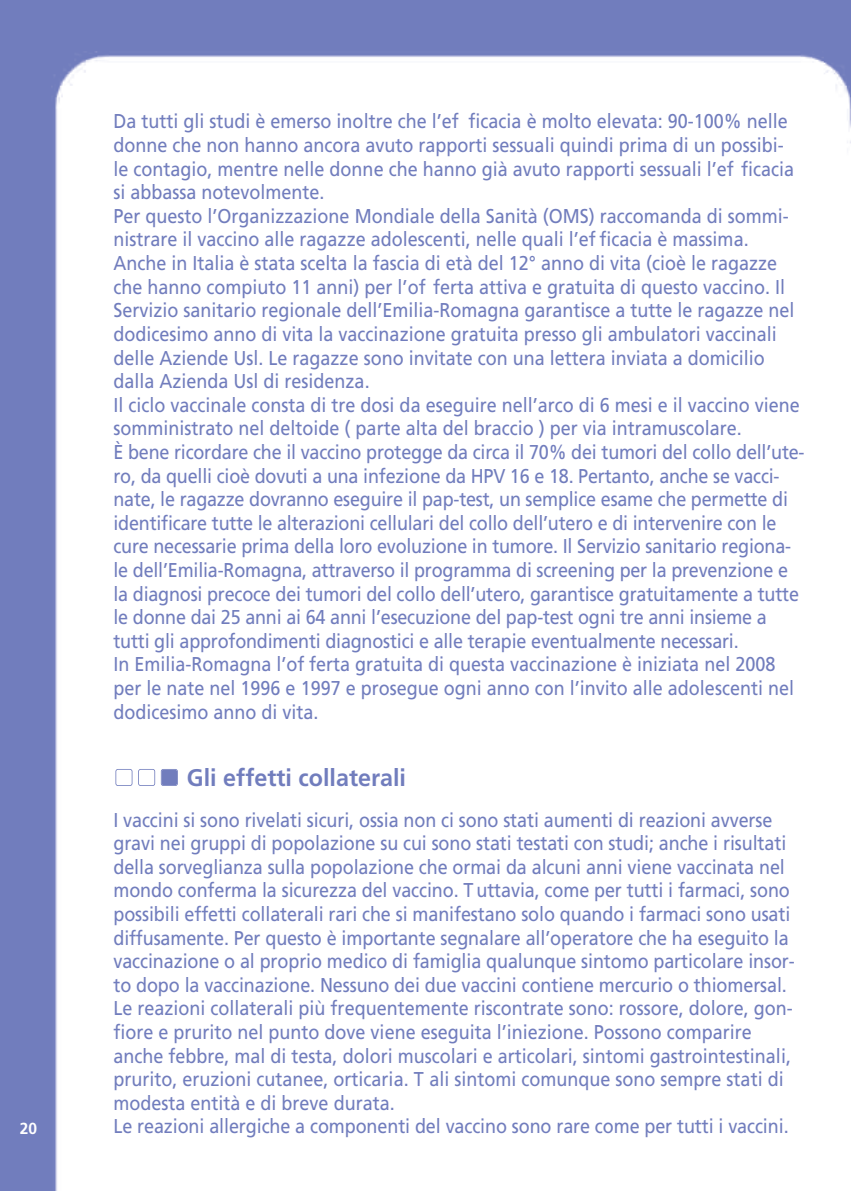
<style>
.page{position:relative;width:851px;height:1191px;background:#fff}
.page>*{position:absolute;margin:0;border:0;box-sizing:border-box;transform-origin:0 0}
.t1{font:700 24px "Frutiger";color:#717dbd}
.t2{font:20px/23.6px "Frutiger";color:#717dbd;scale:.9 1}
.t3{font:700 16px "Frutiger";color:#fff}
</style>
<div class="page">
<img style="left:0;top:0;width:850px;height:1191px">
<div style="left:115px;top:769px;width:17px;height:17px;border:2px solid #717dbd;border-radius:2px"></div>
<div style="left:138px;top:769px;width:17px;height:17px;border:2px solid #717dbd;border-radius:2px"></div>
<div style="left:162px;top:769px;width:15px;height:16px;background:#717dbd;border-radius:2px"></div>
<div style="left:161px;top:769px;width:17px;height:17px;border:2px solid #717dbd;border-radius:2px"></div>
<p class="t3" style="left:20px;top:1119px;width:19px">20</p>
<p class="t2" style="left:113px;top:110px;width:769px">Da tutti gli studi è emerso inoltre che l’ef ficacia è molto elevata: 90-100% nelle donne che non hanno ancora avuto rapporti sessuali quindi prima di un possibi-<br>le contagio, mentre nelle donne che hanno già avuto rapporti sessuali l’ef ficacia si abbassa notevolmente.<br>Per questo l’Organizzazione Mondiale della Sanità (OMS) raccomanda di sommi&shy;nistrare il vaccino alle ragazze adolescenti, nelle quali l’ef ficacia è massima.<br>Anche in Italia è stata scelta la fascia di età del 12° anno di vita (cioè le ragazze che hanno compiuto 11 anni) per l’of ferta attiva e gratuita di questo vaccino. Il Servizio sanitario regionale dell’Emilia-Romagna garantisce a tutte le ragazze nel dodicesimo anno di vita la vaccinazione gratuita presso gli ambulatori vaccinali delle Aziende Usl. Le ragazze sono invitate con una lettera inviata a domicilio dalla Azienda Usl di residenza.<br>Il ciclo vaccinale consta di tre dosi da eseguire nell’arco di 6 mesi e il vaccino viene somministrato nel deltoide ( parte alta del braccio ) per via intramuscolare.<br>È bene ricordare che il vaccino protegge da circa il 70% dei tumori del collo dell’ute&shy;ro, da quelli cioè dovuti a una infezione da HPV 16 e 18. Pertanto, anche se vacci&shy;nate, le ragazze dovranno eseguire il pap-test, un semplice esame che permette di identificare tutte le alterazioni cellulari del collo dell’utero e di intervenire con le cure necessarie prima della loro evoluzione in tumore. Il Servizio sanitario regiona&shy;le dell’Emilia-Romagna, attraverso il programma di screening per la prevenzione e la diagnosi precoce dei tumori del collo dell’utero, garantisce gratuitamente a tutte le donne dai 25 anni ai 64 anni l’esecuzione del pap-test ogni tre anni insieme a tutti gli approfondimenti diagnostici e alle terapie eventualmente necessari.<br>In Emilia-Romagna l’of ferta gratuita di questa vaccinazione è iniziata nel 2008 per le nate nel 1996 e 1997 e prosegue ogni anno con l’invito alle adolescenti nel dodicesimo anno di vita.</p>
<p class="t1" style="left:187px;top:763px;width:220px">Gli effetti collaterali</p>
<p class="t2" style="left:113px;top:808px;width:758px">I vaccini si sono rivelati sicuri, ossia non ci sono stati aumenti di reazioni avverse gravi nei gruppi di popolazione su cui sono stati testati con studi; anche i risultati della sorveglianza sulla popolazione che ormai da alcuni anni viene vaccinata nel mondo conferma la sicurezza del vaccino. T uttavia, come per tutti i farmaci, sono possibili effetti collaterali rari che si manifestano solo quando i farmaci sono usati diffusamente. Per questo è importante segnalare all’operatore che ha eseguito la vaccinazione o al proprio medico di famiglia qualunque sintomo particolare insor&shy;to dopo la vaccinazione. Nessuno dei due vaccini contiene mercurio o thiomersal.<br>Le reazioni collaterali più frequentemente riscontrate sono: rossore, dolore, gon&shy;fiore e prurito nel punto dove viene eseguita l’iniezione. Possono comparire anche febbre, mal di testa, dolori muscolari e articolari, sintomi gastrointestinali, prurito, eruzioni cutanee, orticaria. T ali sintomi comunque sono sempre stati di modesta entità e di breve durata.<br>Le reazioni allergiche a componenti del vaccino sono rare come per tutti i vaccini.</p>
</div>
